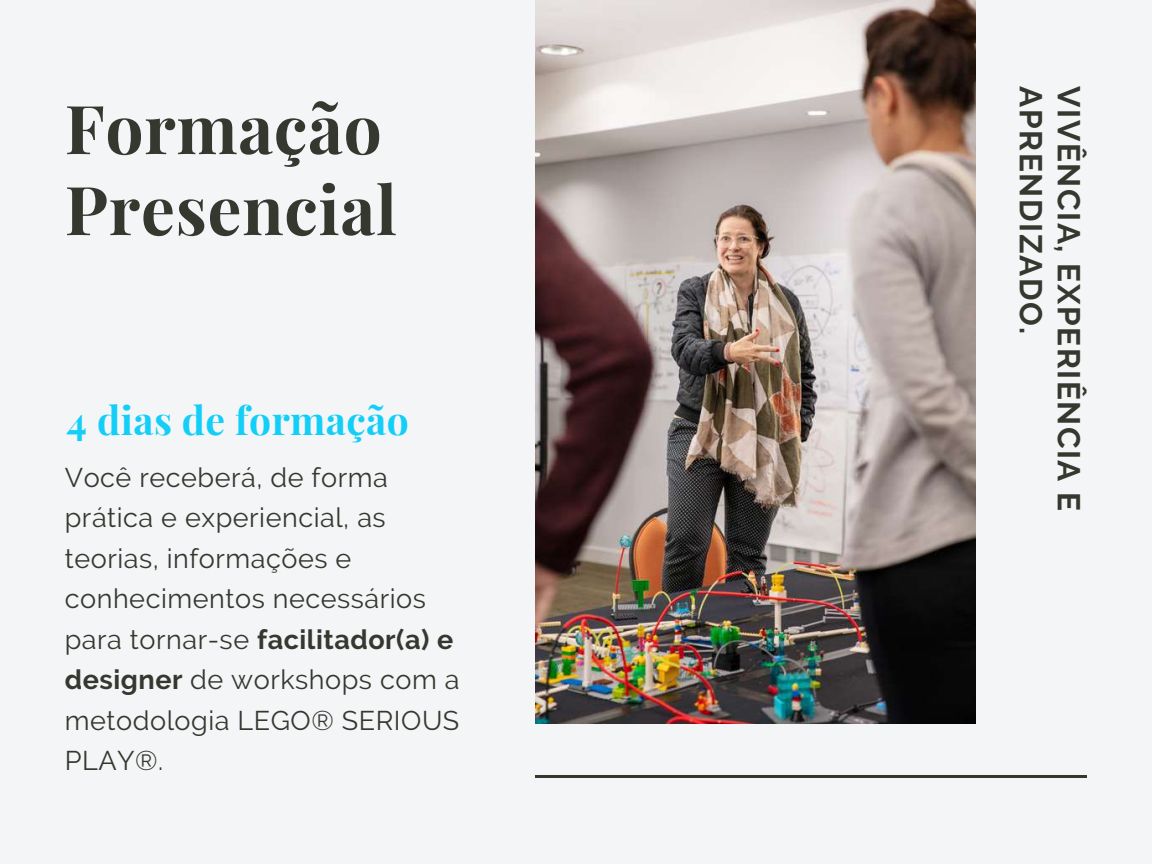
<style>
.page{position:relative;width:1152px;height:864px;background:#f4f5f7}
.page>*{position:absolute;margin:0;border:0;box-sizing:border-box;transform-origin:0 0}
.t1{font:700 67.5px/81px "Playfair Display";letter-spacing:.01em;color:#35382f}
.t2{font:700 39px "Playfair Display";letter-spacing:.01em;color:#13cff8}
.t3{font:700 31.5px/37.8px "Raleway";letter-spacing:.05em;color:#35382f}
.t4{font:27px/40.5px "Raleway";letter-spacing:.02em;color:#35382f}
.s1{font-weight:700}
</style>
<div class="page">
<hr style="left:536px;top:775px;width:551px;height:3px;background:#35382f">
<img style="left:536px;top:0;width:440px;height:723px">
<h1 class="t1" style="left:65px;top:86px;width:334px">Formação<br>Presencial</h1>
<h2 class="t2" style="left:67px;top:393px;width:344px">4 dias de formação</h2>
<p class="t4" style="left:65px;top:457px;width:396px">Você receberá, de forma prática e experiencial, as teorias, informações e conhecimentos necessários para tornar-se <span class="s1">facilitador(a) e designer</span> de workshops com a metodologia LEGO® SERIOUS<br>PLAY®.</p>
<p class="t3" style="left:1088px;top:86px;width:426px;rotate:90deg">VIVÊNCIA, EXPERIÊNCIA E<br>APRENDIZADO.</p>
</div>
